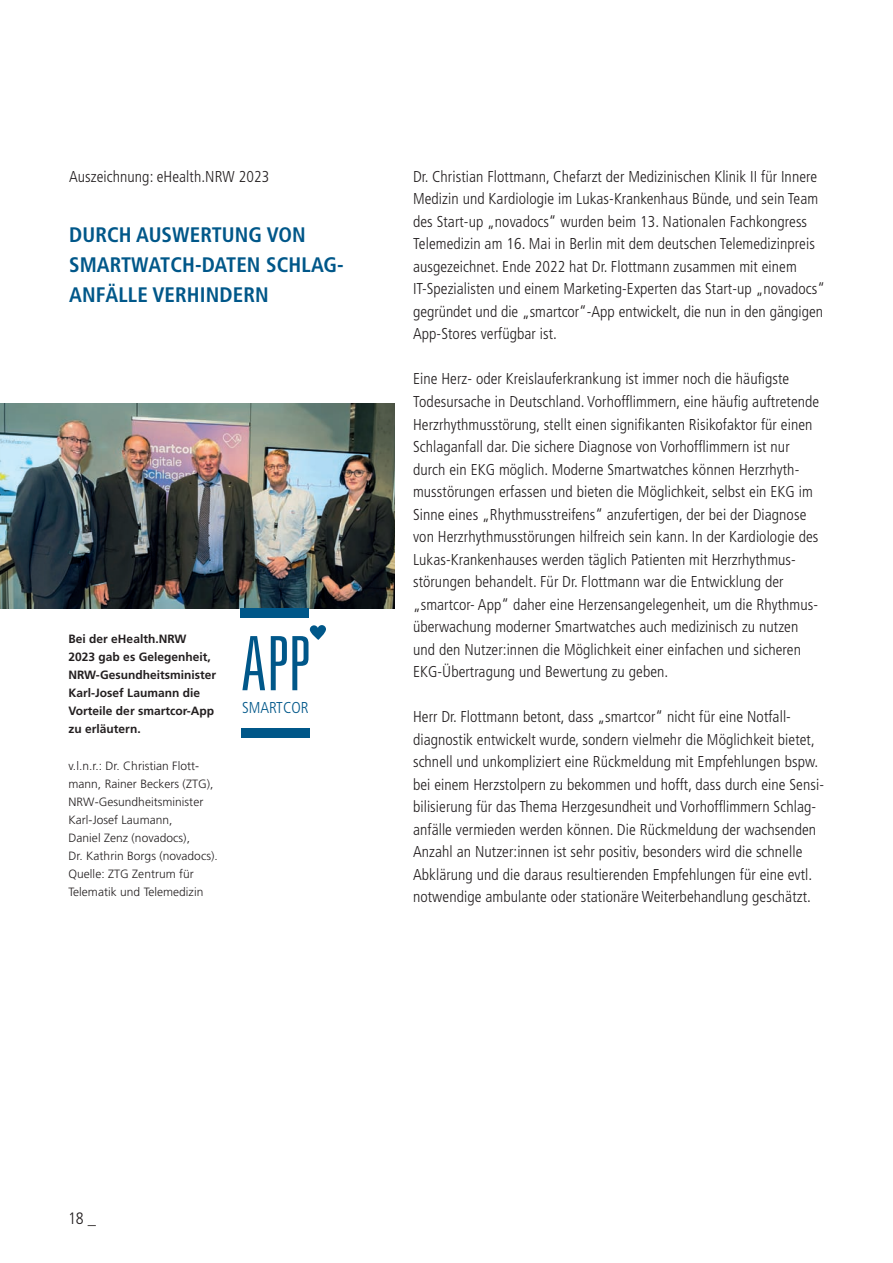
<style>
.page{position:relative;width:893px;height:1263px;background:#fff}
.page>*{position:absolute;margin:0;border:0;box-sizing:border-box;transform-origin:0 0}
.t1{font:300 ultra-condensed 75px "Univers";color:#005789}
.t2{font:700 condensed 21px/30px "Frutiger";letter-spacing:.005em;color:#005789}
.t3{font:300 condensed 16.5px "Frutiger";color:#231f20}
.t4{font:300 condensed 15.75px/22.5px "Frutiger";letter-spacing:.005em;color:#231f20}
.t5{font:300 condensed 15.75px "Frutiger";color:#005789}
.t6{font:300 12px/18px "Frutiger";letter-spacing:.005em;color:#231f20}
.t7{font:700 12px/18px "Frutiger";color:#231f20}
</style>
<div class="page">
<img style="left:0;top:404px;width:395px;height:204px">
<div style="left:241px;top:728px;width:69px;height:10px;background:#005789"></div>
<div style="left:240px;top:609px;width:69px;height:9px;background:#005789"></div>
<svg style="left:310px;top:625px;width:16px;height:15px"></svg>
<p class="t4" style="left:69px;top:165px;width:202px">Auszeichnung: eHealth.NRW 2023</p>
<h2 class="t2" style="left:69px;top:220px;width:276px">DURCH AUSWERTUNG VON<br>SMARTWATCH-DATEN SCHLAG-<br>ANFÄLLE VERHINDERN</h2>
<p class="t7" style="left:69px;top:630px;width:149px">Bei der eHealth.NRW<br>2023 gab es Gelegenheit,<br>NRW-Gesundheitsminister<br>Karl-Josef Laumann die<br>Vorteile der smartcor-App zu erläutern.</p>
<p class="t6" style="left:69px;top:756px;width:151px">v.l.n.r.: Dr. Christian Flott&shy;mann, Rainer Beckers (ZTG),<br>NRW-Gesundheitsminister<br>Karl-Josef Laumann,<br>Daniel Zenz (novadocs),<br>Dr. Kathrin Borgs (novadocs).<br>Quelle: ZTG Zentrum für<br>Telematik und Telemedizin</p>
<h1 class="t1" style="left:241px;top:625px;width:70px">APP</h1>
<p class="t5" style="left:242px;top:698px;width:59px">smartcor</p>
<p class="t4" style="left:413px;top:165px;width:413px">Dr. Christian Flottmann, Chefarzt der Medizinischen Klinik II für Innere Medizin und Kardiologie im Lukas-Krankenhaus Bünde, und sein Team des Start-up „novadocs“ wurden beim 13. Nationalen Fachkongress Telemedizin am 16. Mai in Berlin mit dem deutschen Telemedizinpreis ausgezeichnet. Ende 2022 hat Dr. Flottmann zusammen mit einem IT-Spezialisten und einem Marketing-Experten das Start-up „novadocs“ gegründet und die „smartcor“-App entwickelt, die nun in den gängigen App-Stores verfügbar ist.</p>
<p class="t4" style="left:413px;top:368px;width:408px">Eine Herz- oder Kreislauferkrankung ist immer noch die häufigste Todesursache in Deutschland. Vorhofflimmern, eine häufig auftretende Herzrhythmusstörung, stellt einen signifikanten Risikofaktor für einen Schlaganfall dar. Die sichere Diagnose von Vorhofflimmern ist nur durch ein EKG möglich. Moderne Smartwatches können Herzrhyth&shy;musstörungen erfassen und bieten die Möglichkeit, selbst ein EKG im Sinne eines „Rhythmusstreifens“ anzufertigen, der bei der Diagnose von Herzrhythmusstörungen hilfreich sein kann. In der Kardiologie des Lukas-Krankenhauses werden täglich Patienten mit Herzrhythmus&shy;störungen behandelt. Für Dr. Flottmann war die Entwicklung der „smartcor- App“ daher eine Herzensangelegenheit, um die Rhythmus&shy;überwachung moderner Smartwatches auch medizinisch zu nutzen und den Nutzer:innen die Möglichkeit einer einfachen und sicheren EKG-Ü bertragung und Bewertung zu geben.</p>
<p class="t4" style="left:413px;top:706px;width:412px">Herr Dr. Flottmann betont, dass „smartcor“ nicht für eine Notfall&shy;diagnostik entwickelt wurde, sondern vielmehr die Möglichkeit bietet, schnell und unkompliziert eine Rückmeldung mit Empfehlungen bspw. bei einem Herzstolpern zu bekommen und hofft, dass durch eine Sensi&shy;bilisierung für das Thema Herzgesundheit und Vorhofflimmern Schlag&shy;anfälle vermieden werden können. Die Rückmeldung der wachsenden Anzahl an Nutzer:innen ist sehr positiv, besonders wird die schnelle Abklärung und die daraus resultierenden Empfehlungen für eine evtl. notwendige ambulante oder stationäre Weiterbehandlung geschätzt.</p>
<p class="t3" style="left:68px;top:1209px;width:30px">18 _</p>
</div>
